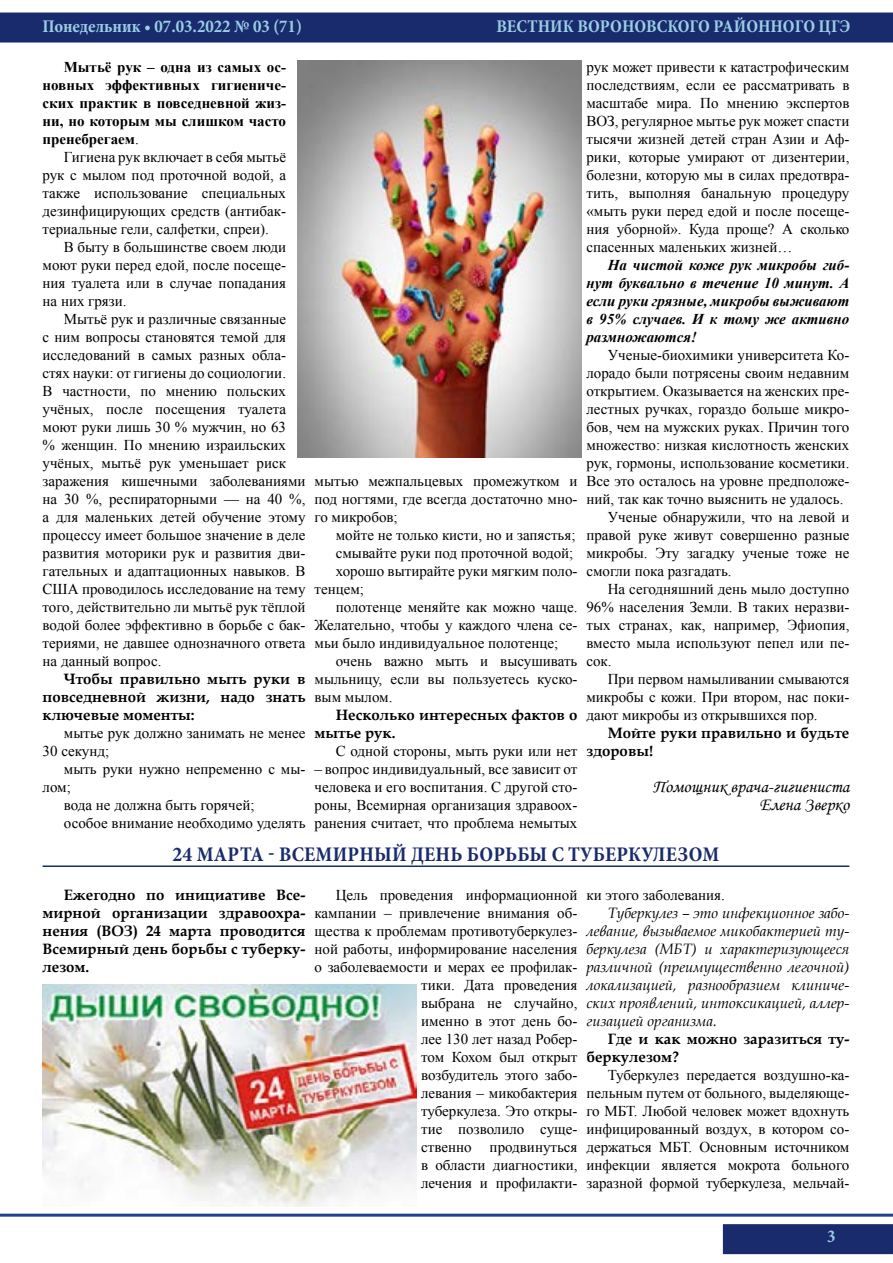
<style>
.page{position:relative;width:893px;height:1263px;background:#fff}
.page>*{position:absolute;margin:0;border:0;box-sizing:border-box;transform-origin:0 0}
.t1{font:700 condensed 21px "Minion Pro";letter-spacing:.01em;color:#192b6c}
.t2{font:700 condensed 18px "Minion Pro";color:#9ccde4}
.t3{font:18px/18px "Monotype Corsiva";color:#000;text-align:right}
.t4{font:15px/18px "Times New Roman";color:#000;text-align:justify}
.t5{font:700 15px/18px "Book Antiqua";color:#000}
.t6{font:italic 15px/18px "Book Antiqua";color:#000;text-align:justify}
.t7{font:italic 700 15px/18px "Times New Roman";color:#000;text-align:justify}
.t8{font:700 15px/18px "Times New Roman";color:#000;text-align:justify}
.s1{font-weight:400}
</style>
<div class="page">
<div style="left:723px;top:1224px;width:170px;height:30px;background:#192b6c"></div>
<div style="left:0;top:13px;width:893px;height:30px;background:#192b6c"></div>
<hr style="left:0;top:1214px;width:893px;height:3px;background:#25408f">
<hr style="left:43px;top:865px;width:806px;height:2px;background:#192b6c">
<img style="left:43px;top:984px;width:373px;height:222px">
<img style="left:297px;top:60px;width:285px;height:398px">
<p class="t2" style="left:43px;top:14px;width:261px">Понедельник • 07.03.2022 № 03 (71)</p>
<p class="t2" style="left:496px;top:14px;width:23px">ВЕСТНИК</p>
<p class="t2" style="left:577px;top:14px;width:24px">ВОРОНО</p>
<p class="t2" style="left:646px;top:14px;width:80px">ВСКОГО РАЙОННО</p>
<p class="t2" style="left:795px;top:14px;width:57px">ГО ЦГЭ</p>
<p class="t4" style="left:586px;top:58px;width:264px">рук может привести к катастрофическим последствиям, если ее рассматривать в масштабе мира. По мнению экспертов ВОЗ, регулярное мытье рук может спасти тысячи жизней детей стран Азии и Аф&shy;рики, которые умирают от дизентерии, болезни, которую мы в силах предотвра&shy;тить, выполняя банальную процедуру «мыть руки перед едой и после посеще&shy;ния уборной». Куда проще? А сколько спасенных маленьких жизней…</p>
<p class="t7" style="left:586px;top:256px;width:264px;text-indent:21px">На чистой коже рук микробы гиб&shy;нут буквально в течение 10 минут. А если руки грязные, микробы выживают в 95% случаев. И к тому же активно размножаются!</p>
<p class="t4" style="left:608px;top:346px;width:243px">Ученые-биохимики университета Ко-</p>
<p class="t4" style="left:586px;top:364px;width:264px">лорадо были потрясены своим недавним</p>
<p class="t4" style="left:586px;top:382px;width:264px">открытием. Оказывается на женских пре-</p>
<p class="t4" style="left:586px;top:400px;width:264px">лестных ручках, гораздо больше микро-</p>
<p class="t4" style="left:586px;top:418px;width:264px">бов, чем на мужских руках. Причин того</p>
<p class="t4" style="left:586px;top:436px;width:264px">множество: низкая кислотность женских</p>
<p class="t4" style="left:586px;top:454px;width:264px">рук, гормоны, использование косметики.</p>
<p class="t4" style="left:586px;top:472px;width:264px">Все это осталось на уровне предположе-</p>
<p class="t4" style="left:586px;top:490px;width:259px">ний, так как точно выяснить не удалось.</p>
<p class="t4" style="left:608px;top:508px;width:243px">Ученые обнаружили, что на левой и</p>
<p class="t4" style="left:586px;top:526px;width:264px">правой руке живут совершенно разные</p>
<p class="t4" style="left:586px;top:544px;width:264px">микробы. Эту загадку ученые тоже не</p>
<p class="t4" style="left:586px;top:562px;width:147px">смогли пока разгадать.</p>
<p class="t4" style="left:608px;top:580px;width:243px">На сегодняшний день мыло доступно</p>
<p class="t4" style="left:586px;top:598px;width:264px">96% населения Земли. В таких неразви-</p>
<p class="t4" style="left:586px;top:616px;width:264px">тых странах, как, например, Эфиопия,</p>
<p class="t4" style="left:586px;top:634px;width:264px">вместо мыла используют пепел или пе-</p>
<p class="t4" style="left:586px;top:652px;width:27px">сок.</p>
<p class="t4" style="left:608px;top:670px;width:243px">При первом намыливании смываются</p>
<p class="t4" style="left:586px;top:688px;width:264px">микробы с кожи. При втором, нас поки-</p>
<p class="t4" style="left:586px;top:706px;width:233px">дают микробы из открывшихся пор.</p>
<p class="t5" style="left:586px;top:724px;width:264px;text-indent:21px">Мойте руки правильно и будьте здоровы!</p>
<p class="t3" style="left:653px;top:778px;width:198px">Помощник врача-гигиениста<br>Елена Зверко</p>
<h1 class="t1" style="left:173px;top:840px;width:548px">24 марта - Всемирный день борьбы с туберкулезом</h1>
<p class="t5" style="left:43px;top:886px;width:264px;text-align:justify;text-indent:21px">Ежегодно по инициативе Все&shy;мирной организации здравоохра&shy;нения (ВОЗ) 24 марта проводится Всемирный день борьбы с туберку&shy;лезом.</p>
<p class="t4" style="left:314px;top:886px;width:264px;text-align:right">Цель проведения информационной кампании – привлечение внимания об&shy;щества к проблемам противотуберкулез&shy;ной работы, информирование населения о заболеваемости и мерах ее профилак&shy;тики. Дата проведения<br>выбрана не случайно,<br>именно в этот день бо-<br>лее 130 лет назад Робер-<br>том Кохом был открыт<br>возбудитель этого забо-<br>левания – микобактерия<br>туберкулеза. Это откры-<br>тие позволило суще-<br>ственно продвинуться<br>в области диагностики,<br>лечения и профилакти-</p>
<p class="t4" style="left:586px;top:886px;width:140px">ки этого заболевания.</p>
<p class="t8" style="left:43px;top:58px;width:245px;text-indent:21px">Мытьё рук – одна из самых ос&shy;новных эффективных гигиениче&shy;ских практик в повседневной жиз&shy;ни, но которым мы слишком часто пренебрегаем<span class="s1">.</span></p>
<p class="t4" style="left:43px;top:148px;width:245px;text-indent:21px">Гигиена рук включает в себя мытьё рук с мылом под проточной водой, а также использование специальных дезинфицирующих средств (антибак&shy;териальные гели, салфетки, спреи).</p>
<p class="t4" style="left:43px;top:238px;width:245px;text-indent:21px">В быту в большинстве своем люди моют руки перед едой, после посеще&shy;ния туалета или в случае попадания на них грязи.</p>
<p class="t4" style="left:43px;top:310px;width:264px;text-align:left;text-indent:21px">Мытьё рук и различные связанные<br>с ним вопросы становятся темой для исследований в самых разных обла&shy;стях науки: от гигиены до социологии.<br>В частности, по мнению польских учёных, после посещения туалета моют руки лишь 30 % мужчин, но 63<br>% женщин. По мнению израильских учёных, мытьё рук уменьшает риск заражения кишечными заболеваниями на 30 %, респираторными — на 40 %, а для маленьких детей обучение этому процессу имеет большое значение в деле развития моторики рук и развития дви&shy;гательных и адаптационных навыков. В США проводилось исследование на тему того, действительно ли мытьё рук тёплой водой более эффективно в борьбе с бак&shy;териями, не давшее однозначного ответа на данный вопрос.</p>
<p class="t5" style="left:43px;top:670px;width:264px;text-align:justify;text-indent:21px">Чтобы правильно мыть руки в повседневной жизни, надо знать ключевые моменты:</p>
<p class="t4" style="left:43px;top:724px;width:264px;text-indent:21px">мытье рук должно занимать не менее<br>30 секунд;</p>
<p class="t4" style="left:64px;top:760px;width:243px">мыть руки нужно непременно с мы-</p>
<p class="t4" style="left:43px;top:778px;width:30px">лом;</p>
<p class="t4" style="left:64px;top:796px;width:192px">вода не должна быть горячей;</p>
<p class="t4" style="left:64px;top:814px;width:243px">особое внимание необходимо уделять</p>
<p class="t4" style="left:315px;top:472px;width:264px">мытью межпальцевых промежутком и под ногтями, где всегда достаточно мно&shy;го микробов;</p>
<p class="t4" style="left:336px;top:526px;width:241px">мойте не только кисти, но и запястья;</p>
<p class="t4" style="left:336px;top:544px;width:239px">смывайте руки под проточной водой;</p>
<p class="t4" style="left:336px;top:562px;width:243px">хорошо вытирайте руки мягким поло-</p>
<p class="t4" style="left:315px;top:580px;width:51px">тенцем;</p>
<p class="t4" style="left:336px;top:598px;width:243px">полотенце меняйте как можно чаще.</p>
<p class="t4" style="left:315px;top:616px;width:264px">Желательно, чтобы у каждого члена се-</p>
<p class="t4" style="left:315px;top:634px;width:245px">мьи было индивидуальное полотенце;</p>
<p class="t4" style="left:336px;top:652px;width:243px">очень важно мыть и высушивать</p>
<p class="t4" style="left:315px;top:670px;width:264px">мыльницу, если вы пользуетесь куско-</p>
<p class="t4" style="left:315px;top:688px;width:79px">вым мылом.</p>
<p class="t5" style="left:315px;top:706px;width:264px;text-indent:21px">Несколько интересных фактов о мытье рук.</p>
<p class="t4" style="left:336px;top:742px;width:243px">С одной стороны, мыть руки или нет</p>
<p class="t4" style="left:314px;top:760px;width:264px">– вопрос индивидуальный, все зависит от человека и его воспитания. С другой сто&shy;роны, Всемирная организация здравоох&shy;ранения считает, что проблема немытых</p>
<p class="t6" style="left:586px;top:903px;width:264px;text-indent:21px">Туберкулез – это инфекционное забо&shy;левание, вызываемое микобактерией ту&shy;беркулеза (МБТ) и характеризующееся различной (преимущественно легочной) локализацией, разнообразием клиниче&shy;ских проявлений, интоксикацией, аллер&shy;гизацией организма.</p>
<p class="t5" style="left:586px;top:1030px;width:264px;text-indent:21px">Где и как можно заразиться ту&shy;беркулезом?</p>
<p class="t4" style="left:586px;top:1066px;width:264px;text-indent:21px">Туберкулез передается воздушно-ка&shy;пельным путем от больного, выделяюще&shy;го МБТ. Любой человек может вдохнуть инфицированный воздух, в котором со&shy;держаться МБТ. Основным источником инфекции является мокрота больного заразной формой туберкулеза, мельчай-</p>
<p class="t2" style="left:827px;top:1224px;width:10px">3</p>
</div>
